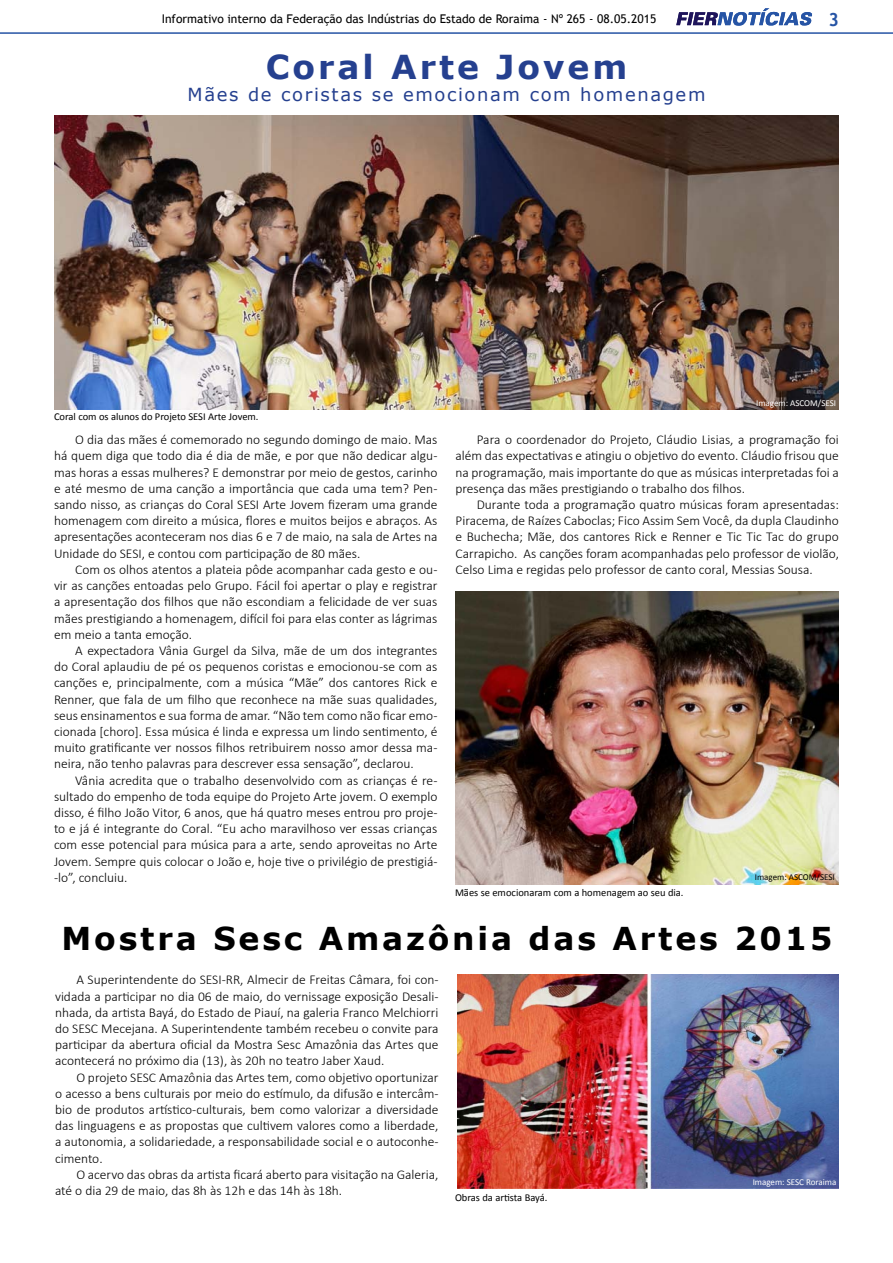
<style>
.page{position:relative;width:893px;height:1263px;background:#fff}
.page>*{position:absolute;margin:0;border:0;box-sizing:border-box;transform-origin:0 0}
.t1{font:700 33px "Verdana";letter-spacing:.09em;color:#25408f}
.t2{font:700 31.5px "Verdana";letter-spacing:.09em;color:#000}
.t3{font:18px "Verdana";letter-spacing:.09em;color:#25408f}
.t4{font:700 18px "Trebuchet MS";color:#2654a5}
.t5{font:300 13.5px/16.2px "Calibri";color:#000;text-align:justify}
.t6{font:12px "Trebuchet MS";color:#000}
.t7{font:10.5px "Calibri";color:#000}
.t8{font:9px "Calibri";color:#fff}
.t9{font:9px "Calibri";color:#000}
</style>
<div class="page">
<svg style="left:676px;top:8px;width:136px;height:18px"></svg>
<hr style="left:0;top:32px;width:893px;height:2px;background:#2654a5">
<img style="left:457px;top:974px;width:382px;height:214px">
<img style="left:455px;top:591px;width:384px;height:293px">
<img style="left:54px;top:116px;width:785px;height:293px">
<p class="t6" style="left:162px;top:11px;width:496px">Informativo interno da Federação das Indústrias do Estado de Roraima - Nº 265 - 08.05.2015</p>
<h3 class="t4" style="left:828px;top:8px;width:12px">3</h3>
<h1 class="t1" style="left:266px;top:44px;width:363px">Coral Arte Jovem</h1>
<h3 class="t3" style="left:188px;top:82px;width:519px">Mães de coristas se emocionam com homenagem</h3>
<p class="t7" style="left:54px;top:410px;width:206px">Coral com os alunos do Projeto SESI Arte Jovem.</p>
<p class="t8" style="left:756px;top:397px;width:82px">Imagem: ASCOM/SESI</p>
<p class="t5" style="left:54px;top:432px;width:385px;text-indent:21px">O dia das mães é comemorado no segundo domingo de maio. Mas há quem diga que todo dia é dia de mãe, e por que não dedicar algu&shy;mas horas a essas mulheres? E demonstrar por meio de gestos, carinho e até mesmo de uma canção a importância que cada uma tem? Pen&shy;sando nisso, as crianças do Coral SESI Arte Jovem fizeram uma grande homenagem com direito a música, flores e muitos beijos e abraços. As apresentações aconteceram nos dias 6 e 7 de maio, na sala de Artes na Unidade do SESI, e contou com participação de 80 mães.</p>
<p class="t5" style="left:54px;top:561px;width:385px;text-indent:21px">Com os olhos atentos a plateia pôde acompanhar cada gesto e ou&shy;vir as canções entoadas pelo Grupo. Fácil foi apertar o play e registrar a apresentação dos filhos que não escondiam a felicidade de ver suas mães prestigiando a homenagem, difícil foi para elas conter as lágrimas em meio a tanta emoção.</p>
<p class="t5" style="left:54px;top:642px;width:385px;text-indent:21px">A expectadora Vânia Gurgel da Silva, mãe de um dos integrantes do Coral aplaudiu de pé os pequenos coristas e emocionou-se com as canções e, principalmente, com a música “Mãe” dos cantores Rick e Renner, que fala de um filho que reconhece na mãe suas qualidades, seus ensinamentos e sua forma de amar. “Não tem como não ficar emo&shy;cionada [choro]. Essa música é linda e expressa um lindo sentimento, é muito gratificante ver nossos filhos retribuirem nosso amor dessa ma&shy;neira, não tenho palavras para descrever essa sensação”, declarou.</p>
<p class="t5" style="left:54px;top:772px;width:385px;text-indent:21px">Vânia acredita que o trabalho desenvolvido com as crianças é re&shy;sultado do empenho de toda equipe do Projeto Arte jovem. O exemplo disso, é filho João Vitor, 6 anos, que há quatro meses entrou pro proje&shy;to e já é integrante do Coral. “Eu acho maravilhoso ver essas crianças com esse potencial para música para a arte, sendo aproveitas no Arte Jovem. Sempre quis colocar o João e, hoje tive o privilégio de prestigiá--lo”, concluiu.</p>
<p class="t5" style="left:455px;top:432px;width:385px;text-indent:21px">Para o coordenador do Projeto, Cláudio Lisias, a programação foi além das expectativas e atingiu o objetivo do evento. Cláudio frisou que na programação, mais importante do que as músicas interpretadas foi a presença das mães prestigiando o trabalho dos filhos.</p>
<p class="t5" style="left:455px;top:496px;width:385px;text-indent:21px">Durante toda a programação quatro músicas foram apresentadas:<br>Piracema, de Raízes Caboclas; Fico Assim Sem Você, da dupla Claudinho e Buchecha; Mãe, dos cantores Rick e Renner e Tic Tic Tac do grupo Carrapicho. As canções foram acompanhadas pelo professor de violão, Celso Lima e regidas pelo professor de canto coral, Messias Sousa.</p>
<p class="t7" style="left:455px;top:885px;width:230px">Mães se emocionaram com a homenagem ao seu dia.</p>
<p class="t9" style="left:755px;top:871px;width:82px">Imagem: ASCOM/SESI</p>
<h2 class="t2" style="left:62px;top:916px;width:772px">Mostra Sesc Amazônia das Artes 2015</h2>
<p class="t5" style="left:55px;top:972px;width:385px;text-indent:21px">A Superintendente do SESI-RR, Almecir de Freitas Câmara, foi con&shy;vidada a participar no dia 06 de maio, do vernissage exposição Desali&shy;nhada, da artista Bayá, do Estado de Piauí, na galeria Franco Melchiorri do SESC Mecejana. A Superintendente também recebeu o convite para participar da abertura oficial da Mostra Sesc Amazônia das Artes que acontecerá no próximo dia (13), às 20h no teatro Jaber Xaud.</p>
<p class="t5" style="left:55px;top:1069px;width:385px;text-indent:21px">O projeto SESC Amazônia das Artes tem, como objetivo oportunizar o acesso a bens culturais por meio do estímulo, da difusão e intercâm&shy;bio de produtos artístico-culturais, bem como valorizar a diversidade das linguagens e as propostas que cultivem valores como a liberdade, a autonomia, a solidariedade, a responsabilidade social e o autoconhe&shy;cimento.</p>
<p class="t5" style="left:55px;top:1166px;width:385px;text-indent:21px">O acervo das obras da artista ficará aberto para visitação na Galeria, até o dia 29 de maio, das 8h às 12h e das 14h às 18h.</p>
<p class="t7" style="left:455px;top:1191px;width:94px">Obras da artista Bayá.</p>
<p class="t8" style="left:753px;top:1176px;width:85px">Imagem: SESC Roraima</p>
</div>
